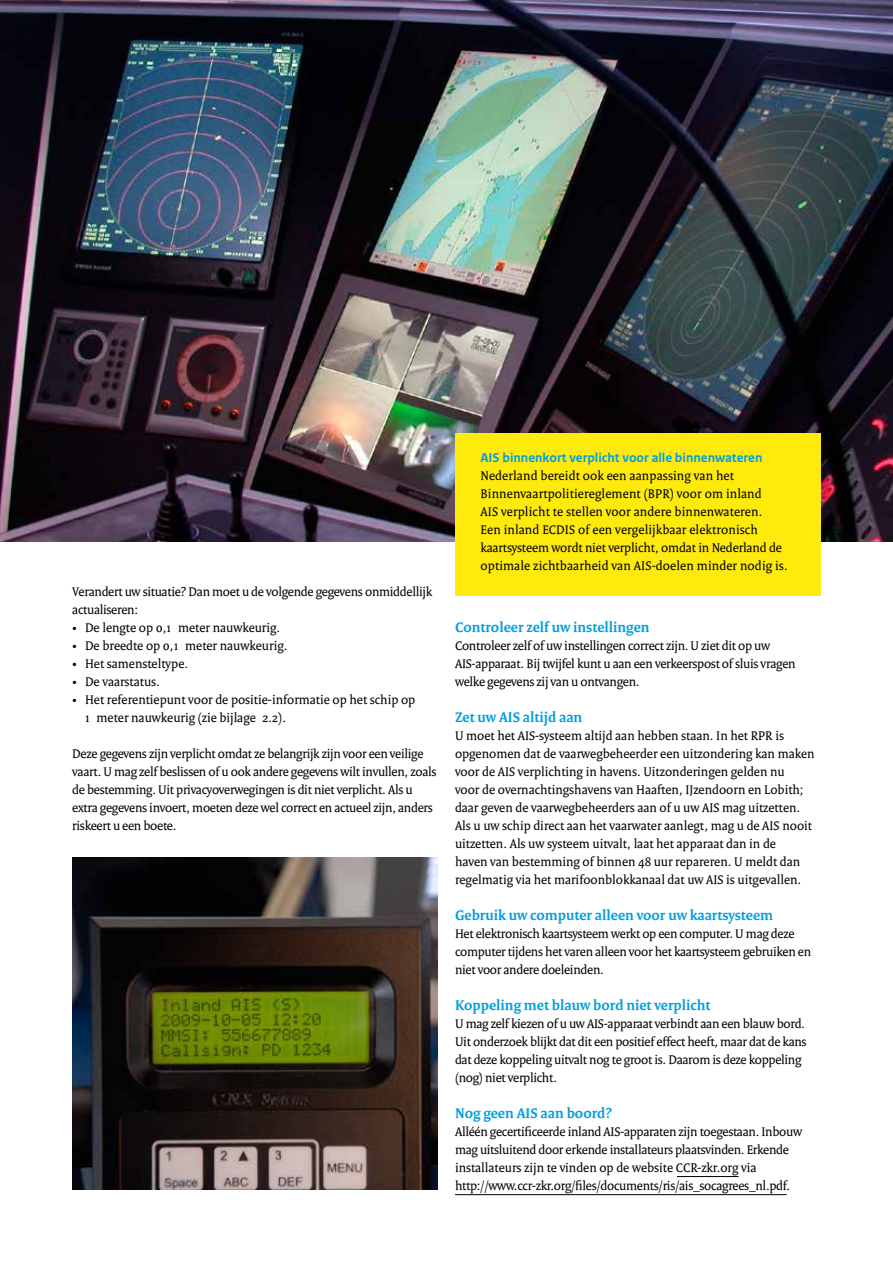
<style>
.page{position:relative;width:893px;height:1263px;background:#fff}
.page>*{position:absolute;margin:0;border:0;box-sizing:border-box;transform-origin:0 0}
.t1{font:700 15px "Rijksoverheid Serif";color:#009ede}
.t2{font:13.5px/18px "Rijksoverheid Serif";letter-spacing:-.01em;color:#000}
.t3{font:13.5px/18px "Rijksoverheid Serif";letter-spacing:.01em;color:#000}
.t4{font:700 13.5px "Rijksoverheid Sans Text";color:#009ede}
</style>
<div class="page">
<img style="left:0;top:0;width:893px;height:542px">
<div style="left:455px;top:434px;width:366px;height:162px;background:#ffea0e"></div>
<img style="left:72px;top:857px;width:366px;height:333px">
<hr style="left:455px;top:1194px;width:332px;height:1px;background:#000">
<hr style="left:677px;top:1176px;width:62px;height:1px;background:#000">
<p class="t2" style="left:72px;top:582px;width:361px">Verandert uw situatie? Dan moet u de volgende gegevens onmiddellijk actualiseren:</p>
<p class="t2" style="left:72px;top:618px;width:210px">• De lengte op 0,1 meter nauwkeurig.</p>
<p class="t2" style="left:72px;top:636px;width:217px">• De breedte op 0,1 meter nauwkeurig.</p>
<p class="t2" style="left:72px;top:654px;width:117px">• Het samensteltype.</p>
<p class="t2" style="left:72px;top:672px;width:89px">• De vaarstatus.</p>
<p class="t2" style="left:85px;top:690px;width:332px;text-indent:-13px">• Het referentiepunt voor de positie-informatie op het schip op<br>1 meter nauwkeurig (zie bijlage 2.2).</p>
<p class="t2" style="left:72px;top:744px;width:366px">Deze gegevens zijn verplicht omdat ze belangrijk zijn voor een veilige vaart. U mag zelf beslissen of u ook andere gegevens wilt invullen, zoals de bestemming. Uit privacyoverwegingen is dit niet verplicht. Als u extra gegevens invoert, moeten deze wel correct en actueel zijn, anders riskeert u een boete.</p>
<p class="t4" style="left:480px;top:450px;width:283px">AIS binnenkort verplicht voor alle binnenwateren</p>
<p class="t3" style="left:480px;top:466px;width:309px">Nederland bereidt ook een aanpassing van het Binnenvaartpolitiereglement (BPR) voor om inland<br>AIS verplicht te stellen voor andere binnenwateren.<br>Een inland ECDIS of een vergelijkbaar elektronisch kaartsysteem wordt niet verplicht, omdat in Nederland de optimale zichtbaarheid van AIS-doelen minder nodig is.</p>
<p class="t1" style="left:455px;top:618px;width:196px">Controleer zelf uw instellingen</p>
<p class="t2" style="left:455px;top:636px;width:342px">Controleer zelf of uw instellingen correct zijn. U ziet dit op uw<br>AIS-apparaat. Bij twijfel kunt u aan een verkeerspost of sluis vragen welke gegevens zij van u ontvangen.</p>
<p class="t1" style="left:455px;top:708px;width:129px">Zet uw AIS altijd aan</p>
<p class="t2" style="left:455px;top:726px;width:361px">U moet het AIS-systeem altijd aan hebben staan. In het RPR is opgenomen dat de vaarwegbeheerder een uitzondering kan maken voor de AIS verplichting in havens. Uitzonderingen gelden nu<br>voor de overnachtingshavens van Haaften, IJzendoorn en Lobith; daar geven de vaarwegbeheerders aan of u uw AIS mag uitzetten.<br>Als u uw schip direct aan het vaarwater aanlegt, mag u de AIS nooit uitzetten. Als uw systeem uitvalt, laat het apparaat dan in de<br>haven van bestemming of binnen 48 uur repareren. U meldt dan regelmatig via het marifoonblokkanaal dat uw AIS is uitgevallen.</p>
<p class="t1" style="left:455px;top:906px;width:320px">Gebruik uw computer alleen voor uw kaartsysteem</p>
<p class="t2" style="left:455px;top:924px;width:358px">Het elektronisch kaartsysteem werkt op een computer. U mag deze computer tijdens het varen alleen voor het kaartsysteem gebruiken en niet voor andere doeleinden.</p>
<p class="t1" style="left:455px;top:996px;width:257px">Koppeling met blauw bord niet verplicht</p>
<p class="t2" style="left:455px;top:1014px;width:353px">U mag zelf kiezen of u uw AIS-apparaat verbindt aan een blauw bord.<br>Uit onderzoek blijkt dat dit een positief effect heeft, maar dat de kans dat deze koppeling uitvalt nog te groot is. Daarom is deze koppeling (nog) niet verplicht.</p>
<p class="t1" style="left:455px;top:1104px;width:158px">Nog geen AIS aan boord?</p>
<p class="t2" style="left:455px;top:1122px;width:349px">Alléén gecertificeerde inland AIS-apparaten zijn toegestaan. Inbouw mag uitsluitend door erkende installateurs plaatsvinden. Erkende installateurs zijn te vinden op de website CCR-zkr.org via http://www.ccr-zkr.org/files/documents/ris/ais_socagrees_nl.pdf.</p>
</div>
